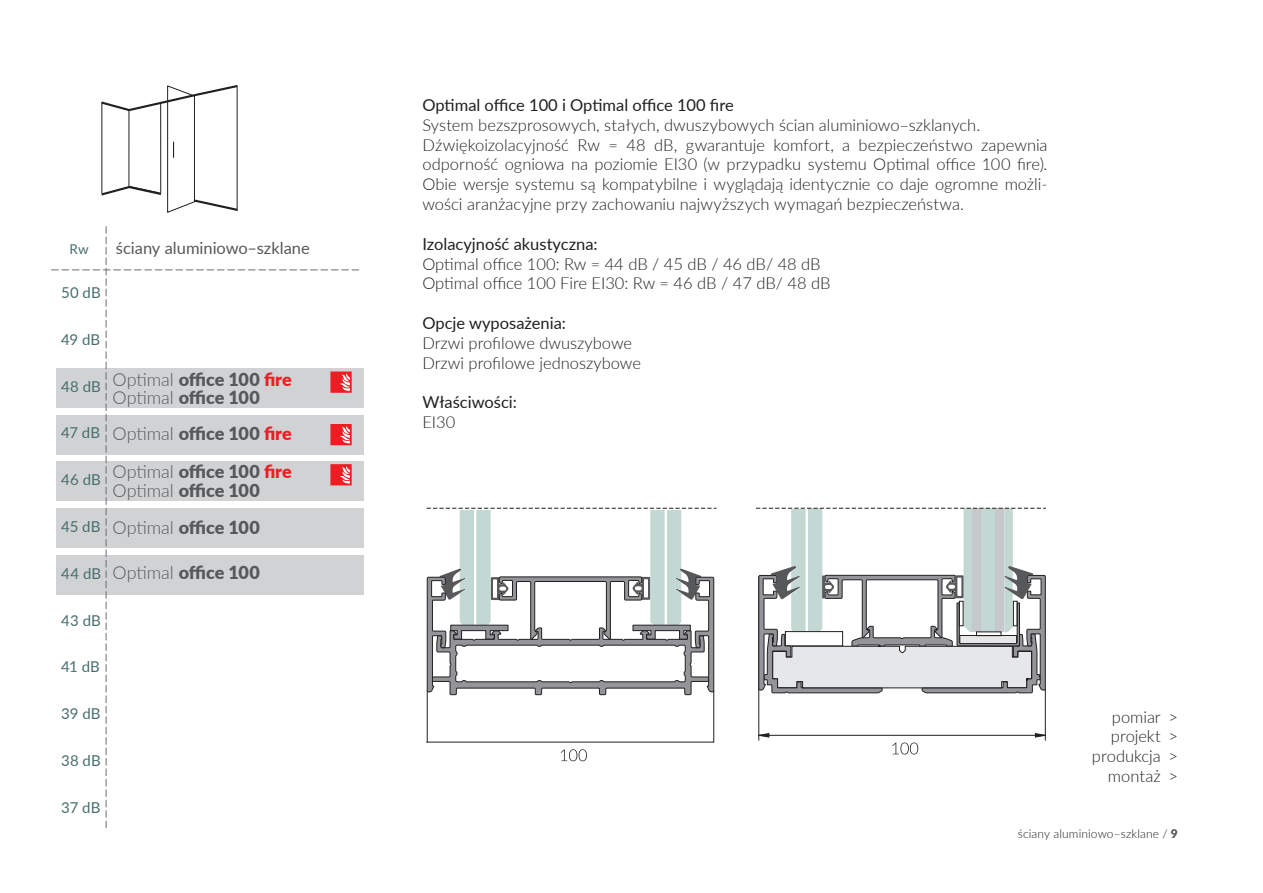
<style>
.page{position:relative;width:1263px;height:893px;background:#fff}
.page>*{position:absolute;margin:0;border:0;box-sizing:border-box;transform-origin:0 0}
.t1{font:900 18px/18.3px "Lato";letter-spacing:-.01em;color:#57585a}
.t2{font:300 16.5px/19.8px "Lato";color:#231f20;text-align:justify}
.t3{font:16.5px "Lato";color:#231f20}
.t4{font:16.5px "Lato";color:#57585a}
.t5{font:15px "Lato";letter-spacing:.005em;color:#496e6d}
.t6{font:13.5px "Lato";color:#496e6d}
.t7{font:300 12px "Lato";letter-spacing:.01em;color:#231f20}
.s1{font-weight:300}
.s2{color:#ee1d23}
.s3{font-weight:900;color:#57585a}
</style>
<div class="page">
<svg style="left:51px;top:226px;width:308px;height:602px"></svg>
<hr style="left:237px;top:86px;width:1px;height:125px;background:#231f20">
<svg style="left:102px;top:85px;width:135px;height:128px"></svg>
<hr style="left:427px;top:691px;width:1px;height:51px;background:#231f20">
<hr style="left:713px;top:691px;width:1px;height:51px;background:#231f20">
<svg style="left:561px;top:749px;width:26px;height:12px"></svg>
<hr style="left:427px;top:742px;width:287px;height:1px;background:#231f20">
<svg style="left:427px;top:508px;width:289px;height:187px"></svg>
<hr style="left:758px;top:689px;width:1px;height:51px;background:#231f20">
<hr style="left:1045px;top:689px;width:1px;height:51px;background:#231f20">
<svg style="left:892px;top:742px;width:26px;height:12px"></svg>
<svg style="left:758px;top:733px;width:12px;height:4px"></svg>
<svg style="left:1035px;top:733px;width:11px;height:4px"></svg>
<hr style="left:759px;top:735px;width:286px;height:1px;background:#231f20">
<svg style="left:756px;top:508px;width:290px;height:185px"></svg>
<div style="left:959px;top:601px;width:4px;height:25px;border:1px solid #231f20"></div>
<div style="left:1013px;top:601px;width:4px;height:25px;border:1px solid #231f20"></div>
<div style="left:976px;top:632px;width:25px;height:4px;border:1px solid #231f20"></div>
<p class="t6" style="left:70px;top:240px;width:21px">Rw</p>
<p class="t5" style="left:61px;top:282px;width:41px">50 dB</p>
<p class="t5" style="left:61px;top:329px;width:41px">49 dB</p>
<p class="t5" style="left:61px;top:375px;width:41px">48 dB</p>
<p class="t5" style="left:61px;top:422px;width:40px">47 dB</p>
<p class="t5" style="left:61px;top:469px;width:41px">46 dB</p>
<p class="t5" style="left:61px;top:516px;width:41px">45 dB</p>
<p class="t5" style="left:61px;top:563px;width:41px">44 dB</p>
<p class="t5" style="left:61px;top:609px;width:41px">43 dB</p>
<p class="t5" style="left:61px;top:656px;width:40px">41 dB</p>
<p class="t5" style="left:61px;top:703px;width:41px">39 dB</p>
<p class="t5" style="left:61px;top:750px;width:41px">38 dB</p>
<p class="t5" style="left:61px;top:797px;width:41px">37 dB</p>
<p class="t4" style="left:116px;top:236px;width:196px">ściany aluminiowo–szklane</p>
<p class="t1" style="left:112px;top:369px;width:181px"><span class="s1">Optimal</span> office 100 <span class="s2">fire<br></span><span class="s1">Optimal</span> office 100</p>
<p class="t1" style="left:112px;top:424px;width:181px"><span class="s1">Optimal</span> office 100 <span class="s2">fire</span></p>
<p class="t1" style="left:112px;top:462px;width:181px"><span class="s1">Optimal</span> office 100 <span class="s2">fire<br></span><span class="s1">Optimal</span> office 100</p>
<p class="t1" style="left:112px;top:518px;width:149px"><span class="s1">Optimal</span> office 100</p>
<p class="t1" style="left:112px;top:563px;width:149px"><span class="s1">Optimal</span> office 100</p>
<p class="t3" style="left:422px;top:93px;width:313px">Optimal office 100 i Optimal office 100 fire</p>
<p class="t2" style="left:422px;top:114px;width:559px">System bezszprosowych, stałych, dwuszybowych ścian aluminiowo–szklanych.</p>
<p class="t2" style="left:422px;top:134px;width:627px">Dźwiękoizolacyjność Rw = 48 dB, gwarantuje komfort, a bezpieczeństwo zapewnia odporność ogniowa na poziomie EI30 (w przypadku systemu Optimal office 100 fire).<br>Obie wersje systemu są kompatybilne i wyglądają identycznie co daje ogromne możli&shy;wości aranżacyjne przy zachowaniu najwyższych wymagań bezpieczeństwa.</p>
<p class="t3" style="left:422px;top:232px;width:177px">Izolacyjność akustyczna:</p>
<p class="t2" style="left:422px;top:253px;width:400px">Optimal office 100: Rw = 44 dB / 45 dB / 46 dB/ 48 dB</p>
<p class="t2" style="left:422px;top:273px;width:409px">Optimal office 100 Fire EI30: Rw = 46 dB / 47 dB/ 48 dB</p>
<p class="t3" style="left:422px;top:311px;width:145px">Opcje wyposażenia:</p>
<p class="t2" style="left:422px;top:332px;width:211px">Drzwi profilowe dwuszybowe</p>
<p class="t2" style="left:422px;top:352px;width:220px">Drzwi profilowe jednoszybowe</p>
<p class="t3" style="left:422px;top:390px;width:96px">Właściwości:</p>
<p class="t2" style="left:422px;top:411px;width:34px">EI30</p>
<p class="t2" style="left:1112px;top:706px;width:68px">pomiar &gt;</p>
<p class="t2" style="left:1111px;top:726px;width:69px">projekt &gt;</p>
<p class="t2" style="left:1092px;top:746px;width:87px">produkcja &gt;</p>
<p class="t2" style="left:1108px;top:765px;width:71px">montaż &gt;</p>
<p class="t7" style="left:1018px;top:825px;width:162px">ściany aluminiowo–szklane / <span class="s3">9</span></p>
</div>
